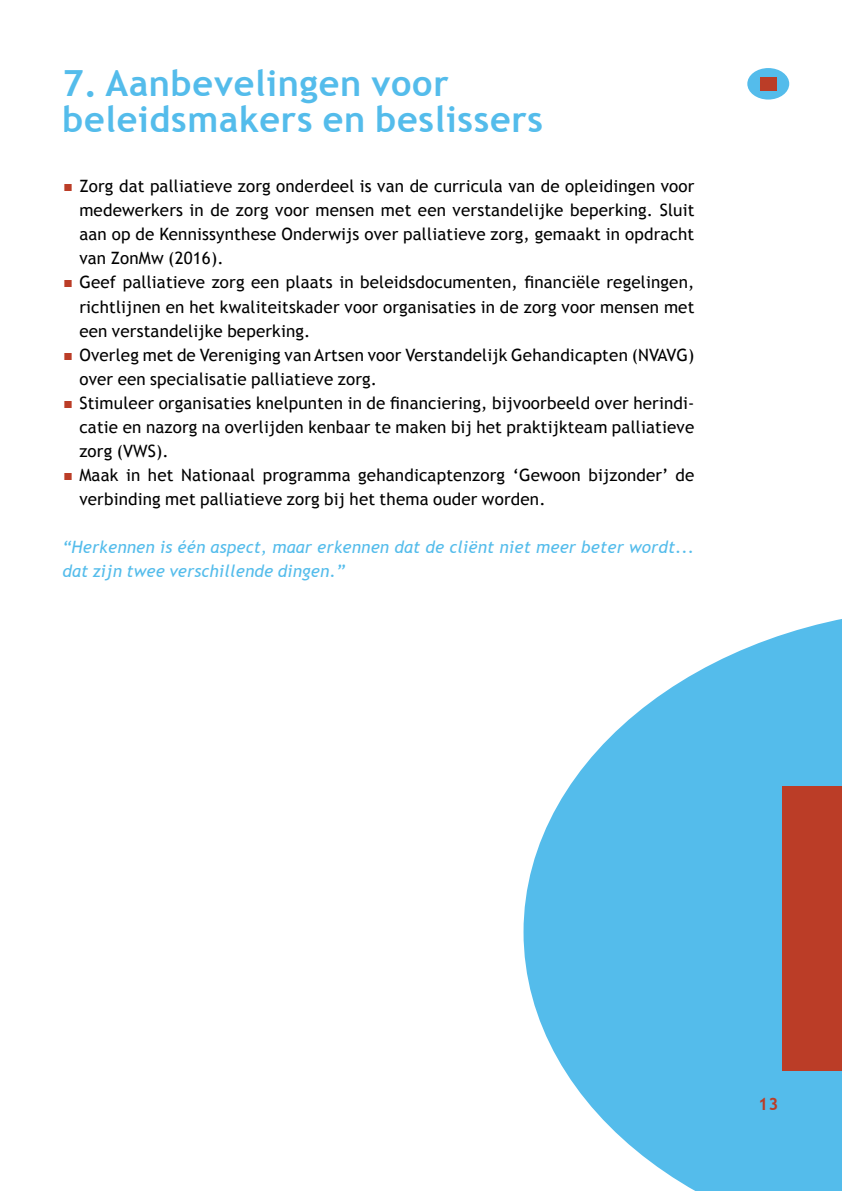
<style>
.page{position:relative;width:842px;height:1191px;background:#fff}
.page>*{position:absolute;margin:0;border:0;box-sizing:border-box;transform-origin:0 0}
.t1{font:700 36px/36px "Trebuchet MS";letter-spacing:.02em;color:#54bceb}
.t2{font:17px/24px "Trebuchet MS";letter-spacing:.01em;color:#000;text-align:justify}
.t3{font:italic 17px/24px "Trebuchet MS";letter-spacing:.01em;color:#54bceb}
.t4{font:700 17px "Trebuchet MS";color:#bb3d27}
.s1{font-size:32px;color:#bb3d27}
</style>
<div class="page">
<svg style="left:523px;top:619px;width:319px;height:572px;fill:#54bceb"></svg>
<div style="left:783px;top:786px;width:59px;height:284px;background:#bb3d27"></div>
<div style="left:747px;top:68px;width:42px;height:32px;background:#54bceb;border-radius:50%"></div>
<div style="left:760px;top:77px;width:17px;height:13px;background:#bb3d27"></div>
<h1 class="t1" style="left:62px;top:66px;width:482px">7. Aanbevelingen voor beleidsmakers en beslissers</h1>
<p class="t2" style="left:79px;top:175px;width:617px;text-indent:-17px"><span class="s1">▪</span> Zorg dat palliatieve zorg onderdeel is van de curricula van de opleidingen voor medewerkers in de zorg voor mensen met een verstandelijke beperking. Sluit aan op de Kennissynthese Onderwijs over palliatieve zorg, gemaakt in opdracht van ZonMw (2016).</p>
<p class="t2" style="left:79px;top:271px;width:616px;text-indent:-17px"><span class="s1">▪</span> Geef palliatieve zorg een plaats in beleidsdocumenten, financiële regelingen, richtlijnen en het kwaliteitskader voor organisaties in de zorg voor mensen met een verstandelijke beperking.</p>
<p class="t2" style="left:79px;top:343px;width:616px;text-indent:-17px"><span class="s1">▪</span> Overleg met de Vereniging van Artsen voor Verstandelijk Gehandicapten (NVAVG) over een specialisatie palliatieve zorg.</p>
<p class="t2" style="left:79px;top:391px;width:616px;text-indent:-17px"><span class="s1">▪</span> Stimuleer organisaties knelpunten in de financiering, bijvoorbeeld over herindi&shy;catie en nazorg na overlijden kenbaar te maken bij het praktijkteam palliatieve zorg (VWS).</p>
<p class="t2" style="left:79px;top:463px;width:616px;text-indent:-17px"><span class="s1">▪</span> Maak in het Nationaal programma gehandicaptenzorg ‘Gewoon bijzonder’ de verbinding met palliatieve zorg bij het thema ouder worden.</p>
<p class="t3" style="left:62px;top:535px;width:634px">“Herkennen is één aspect, maar erkennen dat de cliënt niet meer beter wordt... dat zijn twee verschillende dingen.”</p>
<p class="t4" style="left:758px;top:1093px;width:22px">13</p>
</div>
